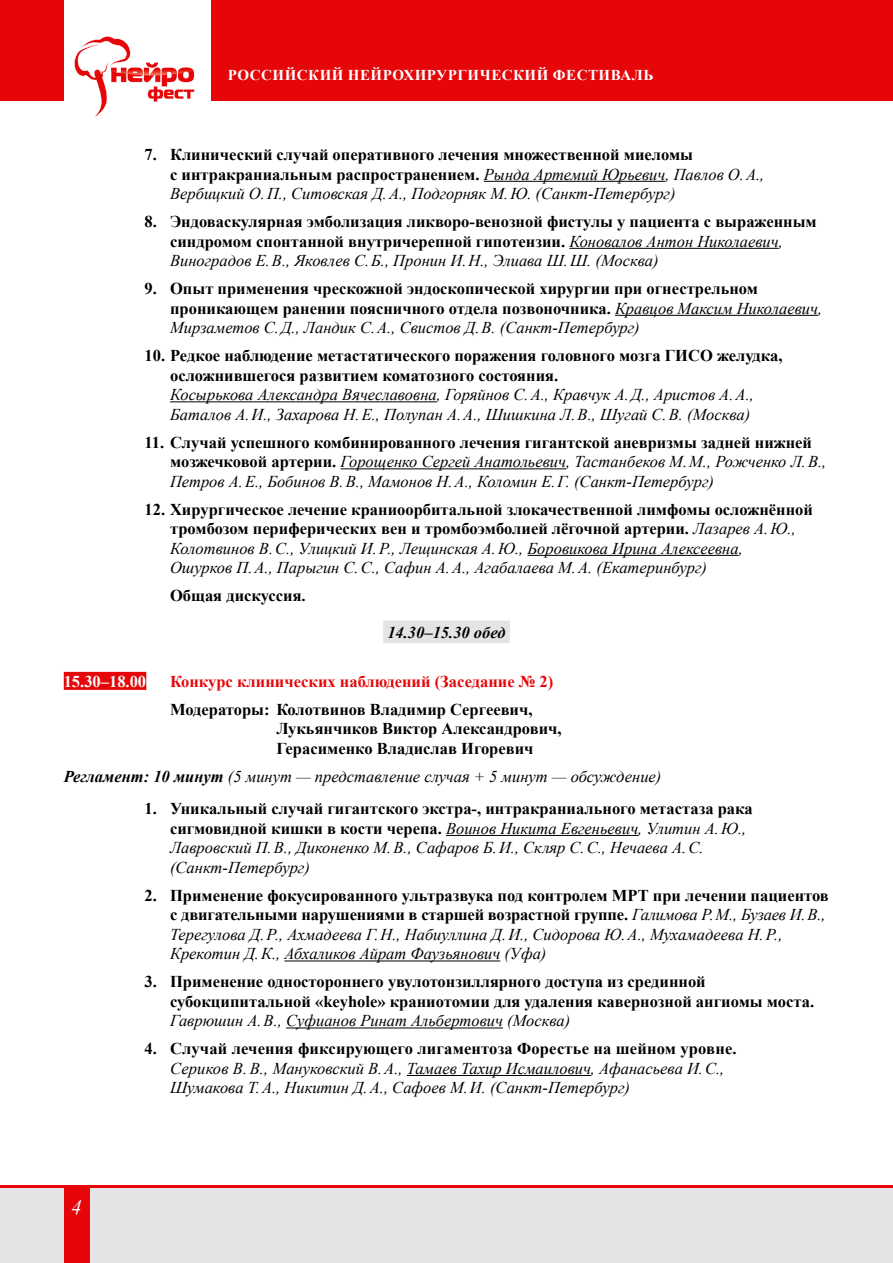
<style>
.page{position:relative;width:893px;height:1263px;background:#fff}
.page>*{position:absolute;margin:0;border:0;box-sizing:border-box;transform-origin:0 0}
.t1{font:italic 21px "Times New Roman";color:#fff}
.t2{font:italic 16.5px/19.5px "Times New Roman";color:#000}
.t3{font:700 16.5px/19.5px "Times New Roman";color:#000}
.t4{font:700 16.5px/28px "Times New Roman";color:#e60609}
.t5{font:italic 700 16.5px "Times New Roman";color:#000}
.t6{font:700 15px "Times New Roman";letter-spacing:.035em;color:#fff}
.s1{font-weight:400;font-style:italic}
.s2{font-weight:700;font-style:normal}
.s3{color:#fff}
.s4{color:#000}
.s5{font-weight:700}
</style>
<div class="page">
<div style="left:0;top:1185px;width:893px;height:78px;background:#e60609"></div>
<div style="left:0;top:0;width:64px;height:100px;background:#e60609"></div>
<div style="left:212px;top:0;width:681px;height:100px;background:#e60609"></div>
<svg style="left:74px;top:36px;width:120px;height:81px"></svg>
<div style="left:0;top:1188px;width:893px;height:75px;background:#e3e4e6"></div>
<div style="left:64px;top:1188px;width:25px;height:75px;background:#e60609"></div>
<hr style="left:484px;top:181px;width:181px;height:1px;background:#000">
<hr style="left:569px;top:248px;width:210px;height:1px;background:#000">
<hr style="left:615px;top:315px;width:203px;height:1px;background:#000">
<hr style="left:170px;top:401px;width:267px;height:1px;background:#000">
<hr style="left:341px;top:468px;width:225px;height:1px;background:#000">
<hr style="left:528px;top:555px;width:211px;height:1px;background:#000">
<div style="left:383px;top:621px;width:127px;height:22px;background:#e3e4e6"></div>
<div style="left:64px;top:672px;width:82px;height:18px;background:#e60609"></div>
<hr style="left:446px;top:835px;width:192px;height:1px;background:#000">
<hr style="left:284px;top:960px;width:216px;height:1px;background:#000">
<hr style="left:286px;top:1027px;width:217px;height:1px;background:#000">
<hr style="left:407px;top:1075px;width:184px;height:1px;background:#000">
<p class="t6" style="left:228px;top:65px;width:427px">Российский нейрохирургический фестиваль</p>
<p class="t3" style="left:170px;top:144px;width:596px;text-indent:-26px">7. Клинический случай оперативного лечения множественной миеломы<br>с интракраниальным распространением. <span class="s1">Рында Артемий Юрьевич, Павлов О.А.,<br>Вербицкий О.П., Ситовская Д.А., Подгорняк М.Ю. (Санкт-Петербург)</span></p>
<p class="t3" style="left:170px;top:211px;width:648px;text-indent:-26px">8. Эндоваскулярная эмболизация ликворо-венозной фистулы у пациента с выраженным синдромом спонтанной внутричерепной гипотензии. <span class="s1">Коновалов Антон Николаевич,<br>Виноградов Е.В., Яковлев С.Б., Пронин И.Н., Элиава Ш.Ш. (Москва)</span></p>
<p class="t3" style="left:170px;top:278px;width:654px;text-indent:-26px">9. Опыт применения чрескожной эндоскопической хирургии при огнестрельном проникающем ранении поясничного отдела позвоночника. <span class="s1">Кравцов Максим Николаевич,<br>Мирзаметов С.Д., Ландик С.А., Свистов Д.В. (Санкт-Петербург)</span></p>
<p class="t3" style="left:145px;top:345px;width:533px">10. Редкое наблюдение метастатического поражения головного мозга ГИС</p>
<p class="t3" style="left:700px;top:345px;width:84px">О желудка,</p>
<p class="t3" style="left:170px;top:365px;width:390px">осложнившегося развитием коматозного состояния.</p>
<p class="t2" style="left:170px;top:384px;width:585px">Косырькова Александра Вячеславовна, Горяйнов С.А., Кравчук А.Д., Аристов А.А.,<br>Баталов А.И., Захарова Н.Е., Полупан А.А., Шишкина Л.В., Шугай С.В. (Москва)</p>
<p class="t2" style="left:170px;top:432px;width:658px;text-indent:-26px"><span class="s2">11. Случай успешного комбинированного лечения гигантской аневризмы задней нижней мозжечковой артерии.</span> Горощенко Сергей Анатольевич, Тастанбеков М.М., Рожченко Л.В.,<br>Петров А.Е., Бобинов В.В., Мамонов Н.А., Коломин Е.Г. (Санкт-Петербург)</p>
<p class="t2" style="left:170px;top:499px;width:644px;text-indent:-26px"><span class="s2">12. Хирургическое лечение краниоорбитальной злокачественной лимфомы осложнённой тромбозом периферических вен и тромбоэмболией лёгочной артерии.</span> Лазарев А.Ю., Колотвинов В.С., Улицкий И.Р., Лещинская А.Ю., Боровикова Ирина Алексеевна,<br>Ошурков П.А., Парыгин С.С., Сафин А.А., Агабалаева М.А. (Екатеринбург)</p>
<p class="t3" style="left:170px;top:585px;width:137px">Общая дискуссия.</p>
<p class="t5" style="left:387px;top:621px;width:120px">14.30–15.30 обед</p>
<p class="t4" style="left:170px;top:667px;width:385px;text-indent:-106px"><span class="s3">15.30–18.00</span> Конкурс клинических наблюдений (Заседание № 2)<br><span class="s4">Модераторы: Колотвинов Владимир Сергеевич,</span></p>
<p class="t3" style="left:276px;top:719px;width:287px">Лукьянчиков Виктор Александрович,<br>Герасименко Владислав Игоревич</p>
<p class="t2" style="left:64px;top:766px;width:599px"><span class="s5">Регламент: 10 минут</span> (5 минут — представление случая + 5 минут — обсуждение)</p>
<p class="t2" style="left:170px;top:798px;width:584px;text-indent:-26px"><span class="s2">1. Уникальный случай гигантского экстра-, интракраниального метастаза рака сигмовидной кишки в кости черепа.</span> Воинов Никита Евгеньевич, Улитин А.Ю., Лавровский П.В., Диконенко М.В., Сафаров Б.И., Скляр С.С., Нечаева А.С. (Санкт-Петербург)</p>
<p class="t2" style="left:170px;top:885px;width:660px;text-indent:-26px"><span class="s2">2. Применение фокусированного ультразвука под контролем МРТ при лечении пациентов с двигательными нарушениями в старшей возрастной группе.</span> Галимова Р.М., Бузаев И.В., Терегулова Д.Р., Ахмадеева Г.Н., Набиуллина Д.И., Сидорова Ю.А., Мухамадеева Н.Р., Крекотин Д.К., Абхаликов Айрат Фаузьянович (Уфа)</p>
<p class="t3" style="left:170px;top:971px;width:646px;text-indent:-26px">3. Применение одностороннего увулотонзиллярного доступа из срединной субокципитальной «keyhole» краниотомии для удаления кавернозной ангиомы моста.</p>
<p class="t2" style="left:170px;top:1010px;width:402px">Гаврюшин А.В., Суфианов Ринат Альбертович (Москва)</p>
<p class="t3" style="left:145px;top:1038px;width:594px">4. Случай лечения фиксирующего лигаментоза Форестье на шейном уровне.</p>
<p class="t2" style="left:170px;top:1058px;width:556px">Сериков В.В., Мануковский В.А., Тамаев Тахир Исмаилович, Афанасьева И.С.,<br>Шумакова Т.А., Никитин Д.А., Сафоев М.И. (Санкт-Петербург)</p>
<p class="t1" style="left:71px;top:1192px;width:12px">4</p>
</div>
